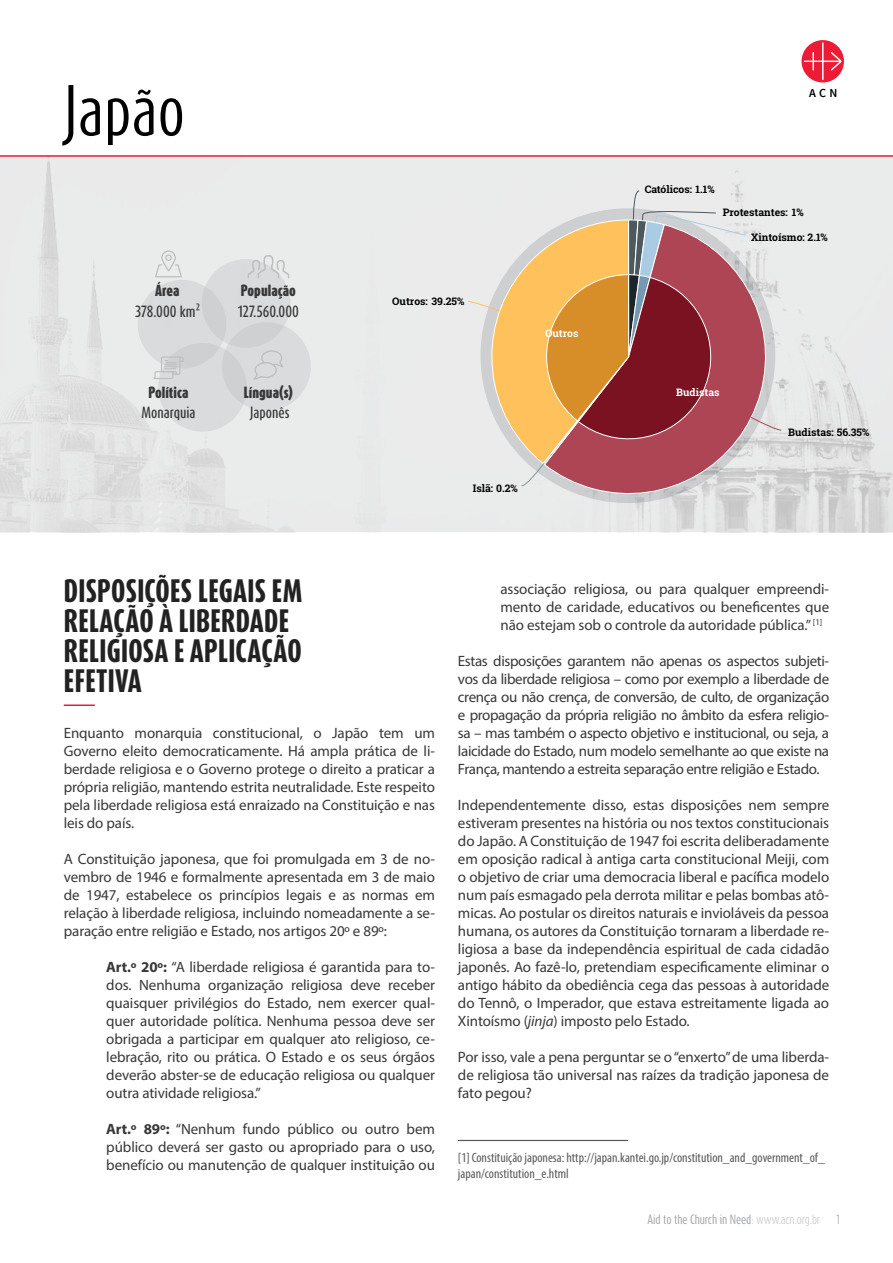
<style>
.page{position:relative;width:893px;height:1263px;background:#fff}
.page>*{position:absolute;margin:0;border:0;box-sizing:border-box;transform-origin:0 0}
.t1{font:60px "Dax Compact OT";color:#000}
.t2{font:800 27px/30px "Dax Compact OT";letter-spacing:.01em;color:#222223}
.t3{font:15px/18px "Myriad Pro";letter-spacing:-.005em;color:#383839;text-align:justify}
.t4{font:condensed 13.5px/16.2px "Myriad Pro";color:#58595b}
.t5{font:500 13.5px "Dax Compact OT";color:#383839}
.t6{font:900 13.5px "Dax Compact OT";letter-spacing:.005em;color:#383839}
.t7{font:600 12.3px "Source Sans Pro";color:#000}
.t8{font:11.25px "Dax Compact OT";letter-spacing:-.01em;color:#9fa1a4}
.t9{font:300 11.25px "Dax Compact OT";color:#9fa1a4}
.t10{font:700 10.5px "Roboto Slab";color:#000}
.t11{font:700 10.5px "Roboto Slab";color:#fff}
.s1{font-weight:700}
.s2{font-style:italic}
.s3{font-weight:300;color:#bcbec0}
</style>
<div class="page">
<img style="left:0;top:157px;width:893px;height:375px">
<hr style="left:0;top:155px;width:893px;height:2px;background:#ed1b35">
<svg style="left:132px;top:250px;width:184px;height:187px;background:#dddfdf"></svg>
<svg style="left:801px;top:40px;width:43px;height:43px"></svg>
<svg style="left:804px;top:42px;width:37px;height:38px"></svg>
<svg style="left:543px;top:487px;width:237px;height:8px;background:#d0c0c3"></svg>
<svg style="left:467px;top:190px;width:315px;height:297px;background:#ca9785"></svg>
<hr style="left:64px;top:704px;width:31px;height:2px;background:#ed1b35">
<hr style="left:458px;top:1140px;width:170px;height:1px;background:#58595b">
<h1 class="t1" style="left:64px;top:71px;width:123px">Japão</h1>
<p class="t6" style="left:155px;top:281px;width:26px">Área</p>
<p class="t5" style="left:135px;top:302px;width:66px">378.000 km²</p>
<p class="t6" style="left:241px;top:281px;width:57px">População</p>
<p class="t5" style="left:238px;top:302px;width:63px">127.560.000</p>
<p class="t6" style="left:148px;top:383px;width:41px">Política</p>
<p class="t6" style="left:244px;top:383px;width:51px">Língua(s)</p>
<p class="t5" style="left:141px;top:403px;width:55px">Monarquia</p>
<p class="t5" style="left:250px;top:403px;width:41px">Japonês</p>
<p class="t10" style="left:392px;top:293px;width:74px">Outros: 39.25%</p>
<p class="t11" style="left:545px;top:326px;width:35px">Outros</p>
<p class="t10" style="left:473px;top:481px;width:46px">Islã: 0.2%</p>
<p class="t7" style="left:809px;top:85px;width:30px">ACN</p>
<p class="t10" style="left:645px;top:182px;width:71px">Católicos: 1.1%</p>
<p class="t10" style="left:723px;top:205px;width:83px">Protestantes: 1%</p>
<p class="t10" style="left:751px;top:230px;width:78px">Xintoísmo: 2.1%</p>
<p class="t11" style="left:676px;top:385px;width:45px">Budistas</p>
<p class="t10" style="left:788px;top:425px;width:83px">Budistas: 56.35%</p>
<h2 class="t2" style="left:64px;top:575px;width:240px">DISPOSIÇÕES LEGAIS EM<br>RELAÇÃO À LIBERDADE<br>RELIGIOSA E APLICAÇÃO<br>EFETIVA</h2>
<p class="t3" style="left:64px;top:724px;width:373px">Enquanto monarquia constitucional, o Japão tem um Governo eleito democraticamente. Há ampla prática de li&shy;berdade religiosa e o Governo protege o direito a praticar a própria religião, mantendo estrita neutralidade. Este respeito pela liberdade religiosa está enraizado na Constituição e nas leis do país.</p>
<p class="t3" style="left:64px;top:850px;width:373px">A Constituição japonesa, que foi promulgada em 3 de no&shy;vembro de 1946 e formalmente apresentada em 3 de maio de 1947, estabelece os princípios legais e as normas em relação à liberdade religiosa, incluindo nomeadamente a se&shy;paração entre religião e Estado, nos artigos 20º e 89º:</p>
<p class="t3" style="left:106px;top:958px;width:330px"><span class="s1">Art.º 20º:</span> “A liberdade religiosa é garantida para to&shy;dos. Nenhuma organização religiosa deve receber quaisquer privilégios do Estado, nem exercer qual&shy;quer autoridade política. Nenhuma pessoa deve ser obrigada a participar em qualquer ato religioso, ce&shy;lebração, rito ou prática. O Estado e os seus órgãos deverão abster-se de educação religiosa ou qualquer outra atividade religiosa.”</p>
<p class="t3" style="left:106px;top:1120px;width:330px"><span class="s1">Art.º 89º:</span> “Nenhum fundo público ou outro bem público deverá ser gasto ou apropriado para o uso, benefício ou manutenção de qualquer instituição ou</p>
<p class="t3" style="left:500px;top:580px;width:330px">associação religiosa, ou para qualquer empreendi&shy;mento de caridade, educativos ou beneficentes que não estejam sob o controle da autoridade pública.” <sup>[1]</sup></p>
<p class="t3" style="left:458px;top:652px;width:373px">Estas disposições garantem não apenas os aspectos subjeti&shy;vos da liberdade religiosa – como por exemplo a liberdade de crença ou não crença, de conversão, de culto, de organização e propagação da própria religião no âmbito da esfera religio&shy;sa – mas também o aspecto objetivo e institucional, ou seja, a laicidade do Estado, num modelo semelhante ao que existe na França, mantendo a estreita separação entre religião e Estado.</p>
<p class="t3" style="left:458px;top:796px;width:373px">Independentemente disso, estas disposições nem sempre estiveram presentes na história ou nos textos constitucionais do Japão. A Constituição de 1947 foi escrita deliberadamente em oposição radical à antiga carta constitucional Meiji, com o objetivo de criar uma democracia liberal e pacífica modelo num país esmagado pela derrota militar e pelas bombas atô&shy;micas. Ao postular os direitos naturais e invioláveis da pessoa humana, os autores da Constituição tornaram a liberdade re&shy;ligiosa a base da independência espiritual de cada cidadão japonês. Ao fazê-lo, pretendiam especificamente eliminar o antigo hábito da obediência cega das pessoas à autoridade do Tennô, o Imperador, que estava estreitamente ligada ao Xintoísmo (<span class="s2">jinja</span>) imposto pelo Estado.</p>
<p class="t3" style="left:458px;top:1048px;width:373px">Por isso, vale a pena perguntar se o “enxerto” de uma liberda&shy;de religiosa tão universal nas raízes da tradição japonesa de fato pegou?</p>
<p class="t4" style="left:458px;top:1149px;width:368px">[1]Constituição japonesa: http://japan.kantei.go.jp/constitution_and_government_of_ japan/constitution_e.html</p>
<p class="t8" style="left:648px;top:1212px;width:174px">Aid to the Church in Need<span class="s3">: www.acn.org.br</span></p>
<p class="t9" style="left:836px;top:1212px;width:6px">1</p>
</div>
